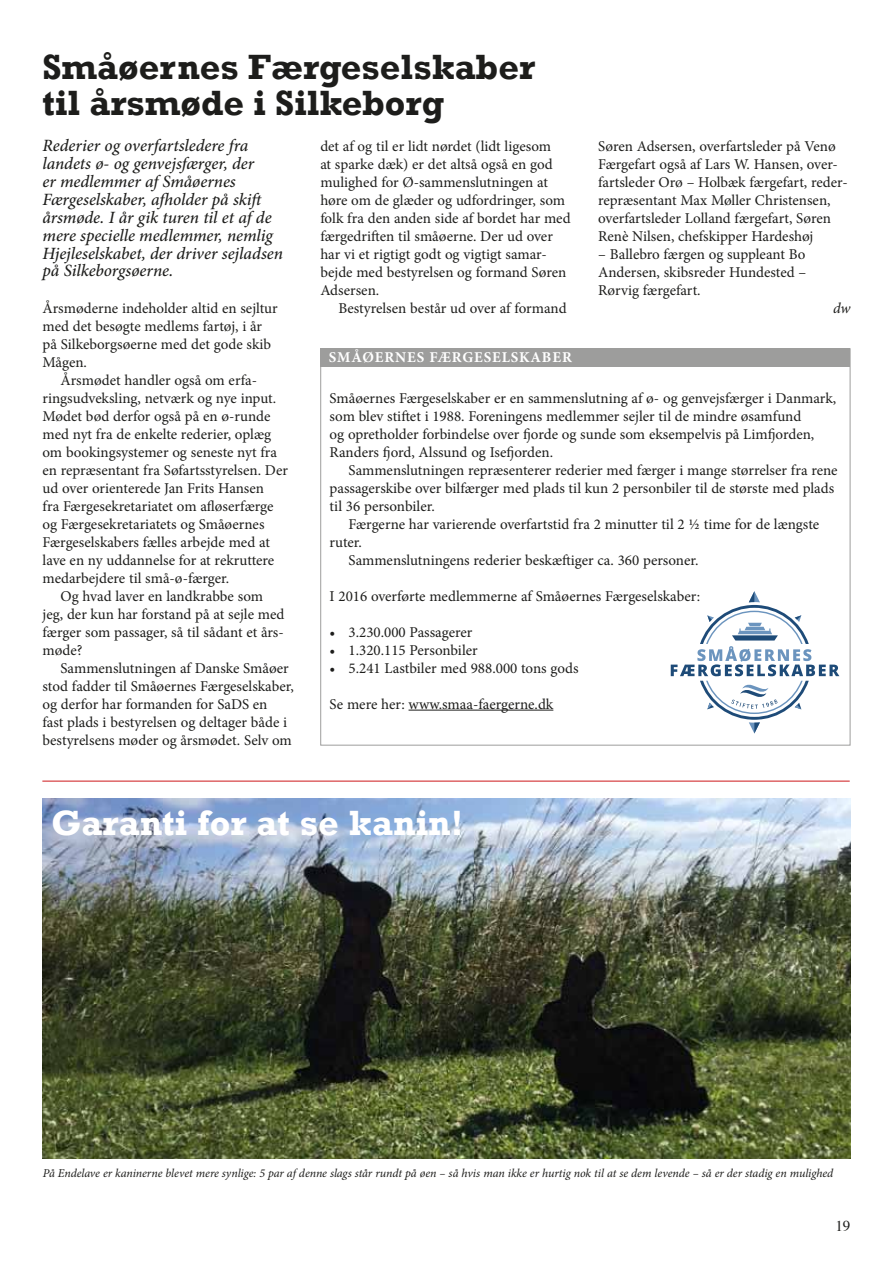
<style>
.page{position:relative;width:893px;height:1263px;background:#fff}
.page>*{position:absolute;margin:0;border:0;box-sizing:border-box;transform-origin:0 0}
.t1{font:700 36px/36px "Rockwell";color:#1d1d1b}
.t2{font:700 36px "Rockwell";color:#fff}
.t3{font:italic 500 17.25px/18px "Minion Pro";letter-spacing:-.005em;color:#1d1d1b}
.t4{font:15px/18px "Minion Pro";color:#1d1d1b}
.t5{font:700 15px "Minion Pro";letter-spacing:.06em;color:#fff}
.t6{font:15px "Times";color:#1d1d1b}
.t7{font:italic 15px "Minion Pro";color:#1d1d1b}
.t8{font:italic 12px "Minion Pro";letter-spacing:-.005em;color:#1d1d1b}
</style>
<div class="page">
<hr style="left:409px;top:710px;width:144px;height:1px;background:#1d1d1b">
<div style="left:320px;top:348px;width:530px;height:18px;background:#9d9d9c"></div>
<svg style="left:671px;top:591px;width:168px;height:142px"></svg>
<img style="left:42px;top:799px;width:808px;height:360px">
<hr style="left:42px;top:781px;width:808px;height:1px;background:#cd171a">
<h1 class="t1" style="left:43px;top:48px;width:494px">Småøernes Færgeselskaber til årsmøde i Silkeborg</h1>
<p class="t4" style="left:320px;top:137px;width:252px">det af og til er lidt nørdet (lidt ligesom<br>at sparke dæk) er det altså også en god mulighed for Ø-sammenslutningen at høre om de glæder og udfordringer, som folk fra den anden side af bordet har med færgedriften til småøerne. Der ud over har vi et rigtigt godt og vigtigt samar&shy;bejde med bestyrelsen og formand Søren Adsersen.</p>
<p class="t4" style="left:338px;top:299px;width:230px">Bestyrelsen består ud over af formand</p>
<p class="t3" style="left:43px;top:136px;width:242px">Rederier og overfartsledere fra landets ø- og genvejsfærger, der<br>er medlemmer af Småøernes<br>Færgeselskaber, afholder på skift årsmøde. I år gik turen til et af de mere specielle medlemmer, nemlig<br>Hjejleselskabet, der driver sejladsen på Silkeborgsøerne.</p>
<p class="t4" style="left:43px;top:299px;width:237px">Årsmøderne indeholder altid en sejltur med det besøgte medlems fartøj, i år på Silkeborgsøerne med det gode skib<br>Mågen.</p>
<p class="t4" style="left:61px;top:371px;width:198px">Årsmødet handler også om erfa-</p>
<p class="t4" style="left:43px;top:389px;width:235px">ringsudveksling, netværk og nye input.</p>
<p class="t4" style="left:43px;top:407px;width:230px">Mødet bød derfor også på en ø-runde</p>
<p class="t4" style="left:43px;top:425px;width:230px">med nyt fra de enkelte rederier, oplæg</p>
<p class="t4" style="left:43px;top:443px;width:236px">om bookingsystemer og seneste nyt fra</p>
<p class="t4" style="left:43px;top:461px;width:247px">en repræsentant fra Søfartsstyrelsen. Der</p>
<p class="t4" style="left:43px;top:479px;width:223px">ud over orienterede Jan Frits Hansen</p>
<p class="t4" style="left:43px;top:497px;width:232px">fra Færgesekretariatet om afløserfærge</p>
<p class="t4" style="left:43px;top:515px;width:224px">og Færgesekretariatets og Småøernes</p>
<p class="t4" style="left:43px;top:533px;width:229px">Færgeselskabers fælles arbejde med at</p>
<p class="t4" style="left:43px;top:551px;width:233px">lave en ny uddannelse for at rekruttere</p>
<p class="t4" style="left:43px;top:569px;width:188px">medarbejdere til små-ø-færger.</p>
<p class="t4" style="left:61px;top:587px;width:204px">Og hvad laver en landkrabbe som</p>
<p class="t4" style="left:43px;top:605px;width:243px">jeg, der kun har forstand på at sejle med</p>
<p class="t4" style="left:43px;top:623px;width:243px">færger som passager, så til sådant et års-</p>
<p class="t4" style="left:43px;top:641px;width:42px">møde?</p>
<p class="t4" style="left:61px;top:659px;width:230px">Sammenslutningen af Danske Småøer</p>
<p class="t4" style="left:43px;top:677px;width:253px">stod fadder til Småøernes Færgeselskaber,</p>
<p class="t4" style="left:43px;top:695px;width:226px">og derfor har formanden for SaDS en</p>
<p class="t4" style="left:43px;top:713px;width:246px">fast plads i bestyrelsen og deltager både i</p>
<p class="t4" style="left:43px;top:731px;width:251px">bestyrelsens møder og årsmødet. Selv om</p>
<p class="t4" style="left:598px;top:137px;width:251px">Søren Adsersen, overfartsleder på Venø Færgefart også af Lars W. Hansen, over&shy;fartsleder Orø – Holbæk færgefart, reder&shy;repræsentant Max Møller Christensen, overfartsleder Lolland færgefart, Søren Renè Nilsen, chefskipper Hardeshøj</p>
<p class="t4" style="left:598px;top:245px;width:210px;text-align:justify">– Ballebro færgen og suppleant Bo Andersen, skibsreder Hundested – Rørvig færgefart.</p>
<p class="t7" style="left:833px;top:297px;width:19px">dw</p>
<p class="t5" style="left:329px;top:347px;width:244px">SMÅØERNES FÆRGESELSKABER</p>
<p class="t4" style="left:330px;top:389px;width:508px">Småøernes Færgeselskaber er en sammenslutning af ø- og genvejsfærger i Danmark, som blev stiftet i 1988. Foreningens medlemmer sejler til de mindre øsamfund<br>og opretholder forbindelse over fjorde og sunde som eksempelvis på Limfjorden, Randers fjord, Alssund og Isefjorden.</p>
<p class="t4" style="left:330px;top:461px;width:509px;text-indent:19px">Sammenslutningen repræsenterer rederier med færger i mange størrelser fra rene passagerskibe over bilfærger med plads til kun 2 personbiler til de største med plads til 36 personbiler.</p>
<p class="t4" style="left:349px;top:515px;width:472px">Færgerne har varierende overfartstid fra 2 minutter til 2 1/2 time for de længste</p>
<p class="t4" style="left:330px;top:533px;width:34px">ruter.</p>
<p class="t4" style="left:349px;top:551px;width:351px">Sammenslutningens rederier beskæftiger ca. 360 personer.</p>
<p class="t4" style="left:330px;top:587px;width:372px">I 2016 overførte medlemmerne af Småøernes Færgeselskaber:</p>
<p class="t4" style="left:330px;top:623px;width:144px">• 3.230.000 Passagerer</p>
<p class="t4" style="left:330px;top:641px;width:150px">• 1.320.115 Personbiler</p>
<p class="t4" style="left:330px;top:659px;width:250px">• 5.241 Lastbiler med 988.000 tons gods</p>
<p class="t4" style="left:330px;top:695px;width:225px">Se mere her: www.smaa-faergerne.dk</p>
<h1 class="t2" style="left:51px;top:801px;width:414px">Garanti for at se kanin!</h1>
<p class="t8" style="left:43px;top:1164px;width:792px">På Endelave er kaninerne blevet mere synlige: 5 par af denne slags står rundt på øen – så hvis man ikke er hurtig nok til at se dem levende – så er der stadig en mulighed</p>
<p class="t6" style="left:835px;top:1211px;width:16px">19</p>
</div>
